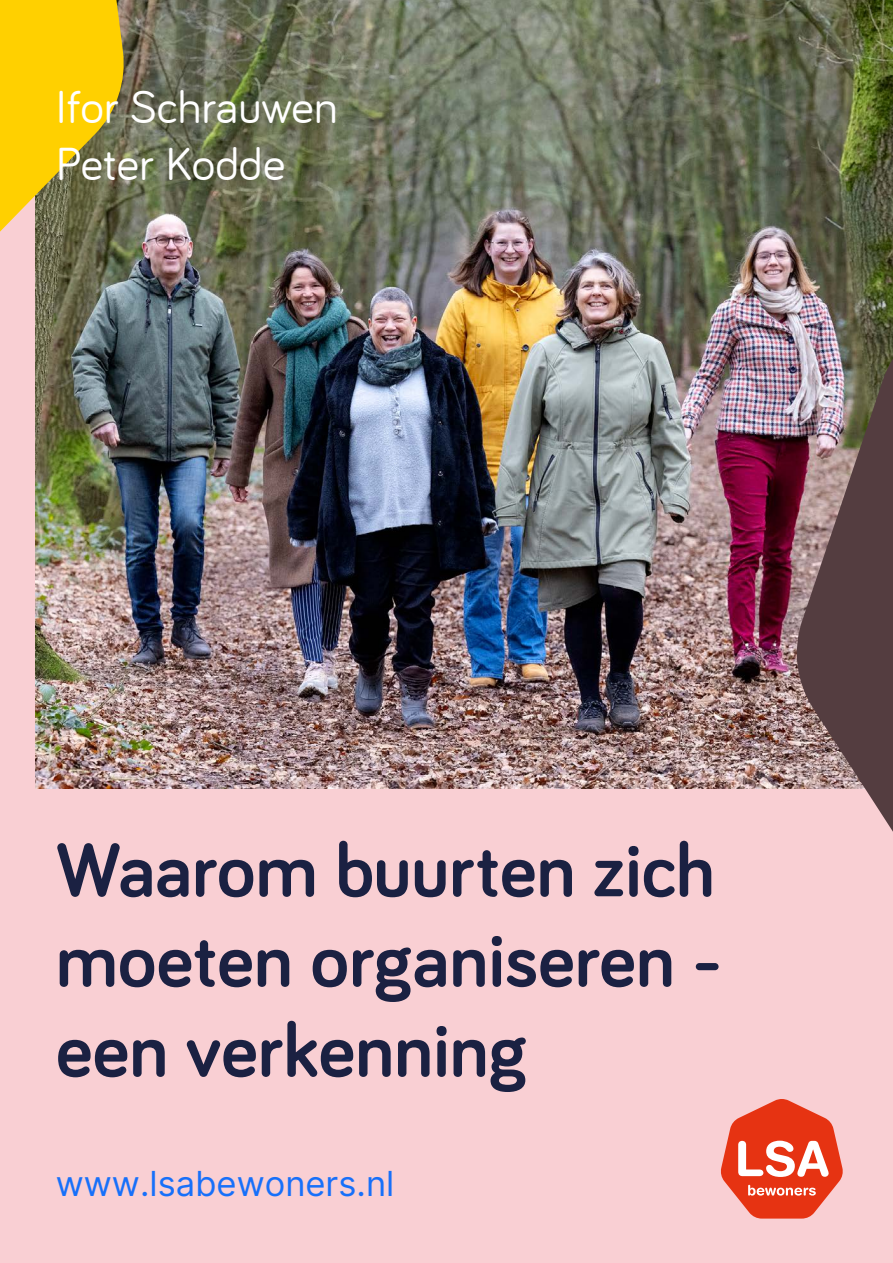
<style>
.page{position:relative;width:893px;height:1263px;background:#f9cfd3}
.page>*{position:absolute;margin:0;border:0;box-sizing:border-box;transform-origin:0 0}
.t1{font:700 78px/90px "Bariol";color:#1b2142;text-align:justify}
.t2{font:48px/57.6px "Bariol";color:#fff}
.t3{font:34.5px "Inter";color:#1770fa}
</style>
<div class="page">
<img style="left:36px;top:0;width:857px;height:789px">
<svg style="left:0;top:0;width:127px;height:350px;background:#bda43a"></svg>
<img style="left:792px;top:219px;width:101px;height:613px">
<svg style="left:721px;top:1099px;width:122px;height:119px"></svg>
<p class="t2" style="left:56px;top:78px;width:284px">Ifor Schrauwen<br>Peter Kodde</p>
<p class="t1" style="left:56px;top:825px;width:668px">Waarom buurten zich moeten organiseren - een verkenning</p>
<p class="t3" style="left:56px;top:1158px;width:340px">www.lsabewoners.nl</p>
</div>
